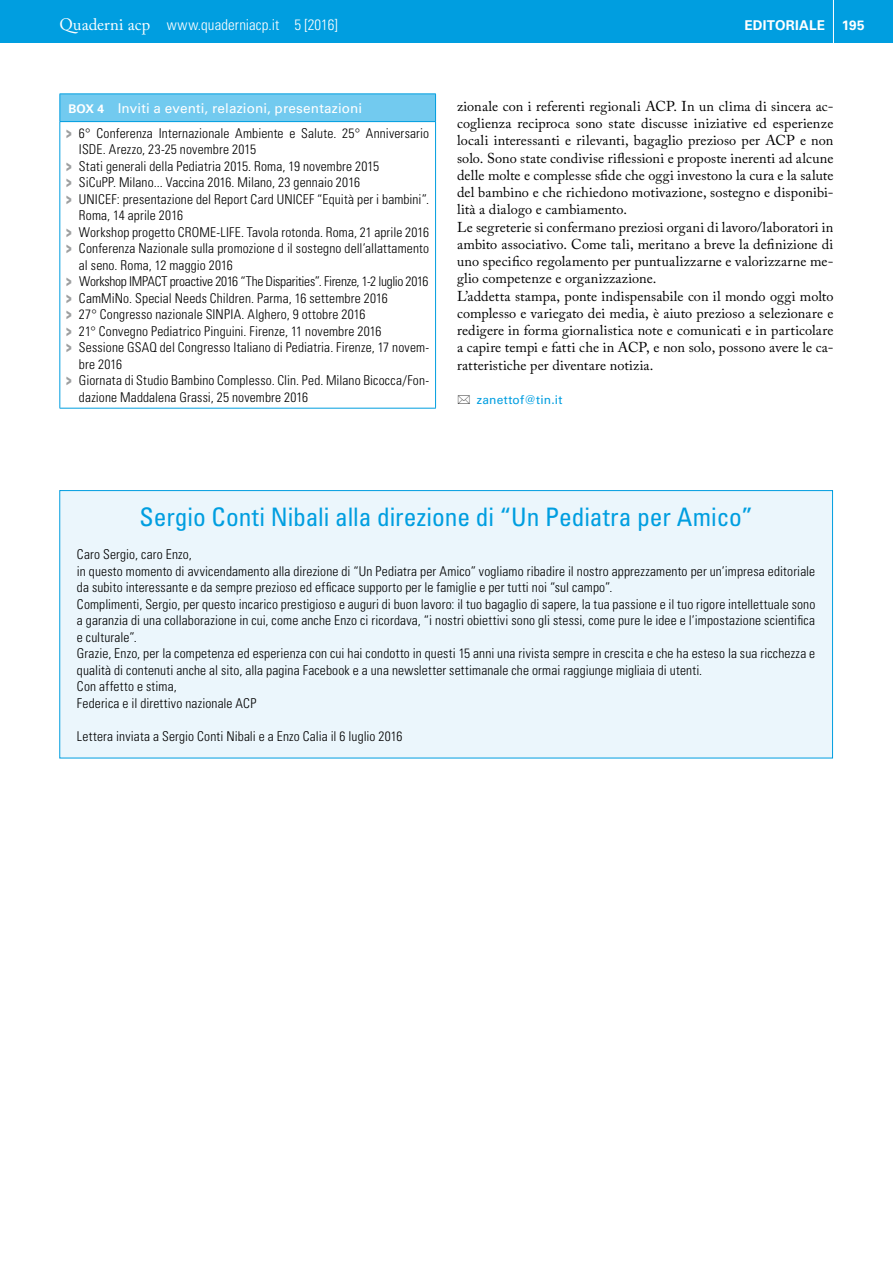
<style>
.page{position:relative;width:893px;height:1263px;background:#fff}
.page>*{position:absolute;margin:0;border:0;box-sizing:border-box;transform-origin:0 0}
.t1{font:condensed 25.5px "Univers LT Std";letter-spacing:-.005em;color:#009ee0}
.t2{font:300 condensed 15px "Univers LT Std";letter-spacing:.005em;color:#fff}
.t3{font:14.25px/17.2px "Adobe Caslon Pro";letter-spacing:.005em;color:#000}
.t4{font:300 condensed 13.5px/16.5px "Univers LT Std";letter-spacing:.01em;color:#000}
.t5{font:300 condensed 13.5px "Univers LT Std";letter-spacing:-.02em;color:#000}
.t6{font:700 13.5px "Univers LT Std";letter-spacing:.015em;color:#fff}
.t7{font:12px "Univers LT Std";letter-spacing:.015em;color:#009ee0}
.s1{font-family:"Adobe Caslon Pro";font-weight:400;font-stretch:normal;font-size:16.5px}
.s2{font-style:inherit}
.s3{font-weight:700;font-stretch:normal;font-size:12px;color:#fff}
.s4{font-weight:400;font-stretch:normal;color:#fff}
.s5{font-family:"Univers LT Std X Black Ex";font-weight:400;font-stretch:normal;font-size:16.2px;color:#9c9e9f}
</style>
<div class="page">
<div style="left:0;top:0;width:893px;height:43px;background:#009ee0"></div>
<hr style="left:833px;top:0;width:1px;height:48px;background:#fff">
<div style="left:60px;top:94px;width:376px;height:28px;background:#72caef"></div>
<svg style="left:435px;top:95px;width:1px;height:26px"></svg>
<hr style="left:60px;top:94px;width:376px;height:1px;background:#009ee0">
<svg style="left:60px;top:94px;width:1px;height:27px"></svg>
<hr style="left:60px;top:121px;width:376px;height:1px;background:#009ee0">
<hr style="left:60px;top:122px;width:1px;height:286px;background:#009ee0">
<hr style="left:435px;top:122px;width:1px;height:286px;background:#009ee0">
<hr style="left:60px;top:408px;width:376px;height:1px;background:#009ee0">
<div style="left:60px;top:491px;width:772px;height:267px;background:#ebf6fc"></div>
<div style="left:60px;top:490px;width:773px;height:268px;border:1px solid #009ee0"></div>
<p class="t2" style="left:60px;top:15px;width:280px"><span class="s1">Quaderni acp</span> www.quaderniacp.it <span class="s2">5 [2016]</span></p>
<p class="t6" style="left:744px;top:17px;width:82px">EDITORIALE</p>
<p class="t6" style="left:842px;top:17px;width:24px">195</p>
<p class="t4" style="left:66px;top:95px;width:364px;line-height:25.2px"><span class="s3">BOX 4</span> <span class="s4">Inviti a eventi, relazioni, presentazioni<br></span><span class="s5">&gt;</span> 6° Conferenza Internazionale Ambiente e Salute. 25° Anniversario</p>
<p class="t4" style="left:79px;top:141px;width:179px">ISDE. Arezzo, 23-25 novembre 2015</p>
<p class="t4" style="left:66px;top:158px;width:314px"><span class="s5">&gt;</span> Stati generali della Pediatria 2015. Roma, 19 novembre 2015</p>
<p class="t4" style="left:66px;top:174px;width:295px"><span class="s5">&gt;</span> SiCuPP. Milano... Vaccina 2016. Milano, 23 gennaio 2016</p>
<p class="t4" style="left:66px;top:191px;width:364px"><span class="s5">&gt;</span> UNICEF: presentazione del Report Card UNICEF “Equità per i bambini”.</p>
<p class="t4" style="left:79px;top:207px;width:106px">Roma, 14 aprile 2016</p>
<p class="t4" style="left:66px;top:224px;width:364px"><span class="s5">&gt;</span> Workshop progetto CROME-LIFE. Tavola rotonda. Roma, 21 aprile 2016</p>
<p class="t4" style="left:66px;top:240px;width:364px"><span class="s5">&gt;</span> Conferenza Nazionale sulla promozione d il sostegno dell’allattamento</p>
<p class="t4" style="left:79px;top:257px;width:155px">al seno. Roma, 12 maggio 2016</p>
<p class="t5" style="left:66px;top:273px;width:364px"><span class="s5">&gt;</span> Workshop IMPACT proactive 2016 “The Disparities”. Firenze, 1-2 luglio 2016</p>
<p class="t4" style="left:66px;top:290px;width:323px"><span class="s5">&gt;</span> CamMiNo. Special Needs Children. Parma, 16 settembre 2016</p>
<p class="t4" style="left:66px;top:306px;width:301px"><span class="s5">&gt;</span> 27° Congresso nazionale SINPIA. Alghero, 9 ottobre 2016</p>
<p class="t4" style="left:66px;top:323px;width:317px"><span class="s5">&gt;</span> 21° Convegno Pediatrico Pinguini. Firenze, 11 novembre 2016</p>
<p class="t4" style="left:66px;top:339px;width:364px"><span class="s5">&gt;</span> Sessione GSAQ del Congresso Italiano di Pediatria. Firenze, 17 novem-</p>
<p class="t4" style="left:79px;top:356px;width:45px">bre 2016</p>
<p class="t4" style="left:66px;top:372px;width:364px"><span class="s5">&gt;</span> Giornata di Studio Bambino Complesso. Clin. Ped. Milano Bicocca/Fon-</p>
<p class="t4" style="left:79px;top:389px;width:231px">dazione Maddalena Grassi, 25 novembre 2016</p>
<p class="t3" style="left:457px;top:97px;width:378px">zionale con i referenti regionali ACP. In un clima di sincera ac&shy;coglienza reciproca sono state discusse iniziative ed esperienze locali interessanti e rilevanti, bagaglio prezioso per ACP e non solo. Sono state condivise riflessioni e proposte inerenti ad alcune delle molte e complesse sfide che oggi investono la cura e la salute del bambino e che richiedono motivazione, sostegno e disponibi&shy;lità a dialogo e cambiamento.<br>Le segreterie si confermano preziosi organi di lavoro/laboratori in ambito associativo. Come tali, meritano a breve la definizione di uno specifico regolamento per puntualizzarne e valorizzarne me&shy;glio competenze e organizzazione.<br>L’addetta stampa, ponte indispensabile con il mondo oggi molto complesso e variegato dei media, è aiuto prezioso a selezionare e redigere in forma giornalistica note e comunicati e in particolare a capire tempi e fatti che in ACP, e non solo, possono avere le ca&shy;ratteristiche per diventare notizia.</p>
<p class="t7" style="left:477px;top:393px;width:87px">zanettof@tin.it</p>
<h1 class="t1" style="left:140px;top:501px;width:615px">Sergio Conti Nibali alla direzione di “Un Pediatra per Amico”</h1>
<p class="t4" style="left:77px;top:546px;width:740px">Caro Sergio, caro Enzo,<br>in questo momento di avvicendamento alla direzione di “Un Pediatra per Amico” vogliamo ribadire il nostro apprezzamento per un’impresa editoriale da subito interessante e da sempre prezioso ed efficace supporto per le famiglie e per tutti noi “sul campo”.<br>Complimenti, Sergio, per questo incarico prestigioso e auguri di buon lavoro: il tuo bagaglio di sapere, la tua passione e il tuo rigore intellettuale sono a garanzia di una collaborazione in cui, come anche Enzo ci ricordava, “i nostri obiettivi sono gli stessi, come pure le idee e l’impostazione scientifica e culturale”.<br>Grazie, Enzo, per la competenza ed esperienza con cui hai condotto in questi 15 anni una rivista sempre in crescita e che ha esteso la sua ricchezza e qualità di contenuti anche al sito, alla pagina Facebook e a una newsletter settimanale che ormai raggiunge migliaia di utenti.<br>Con affetto e stima,<br>Federica e il direttivo nazionale ACP</p>
<p class="t4" style="left:77px;top:728px;width:327px">Lettera inviata a Sergio Conti Nibali e a Enzo Calia il 6 luglio 2016</p>
</div>
